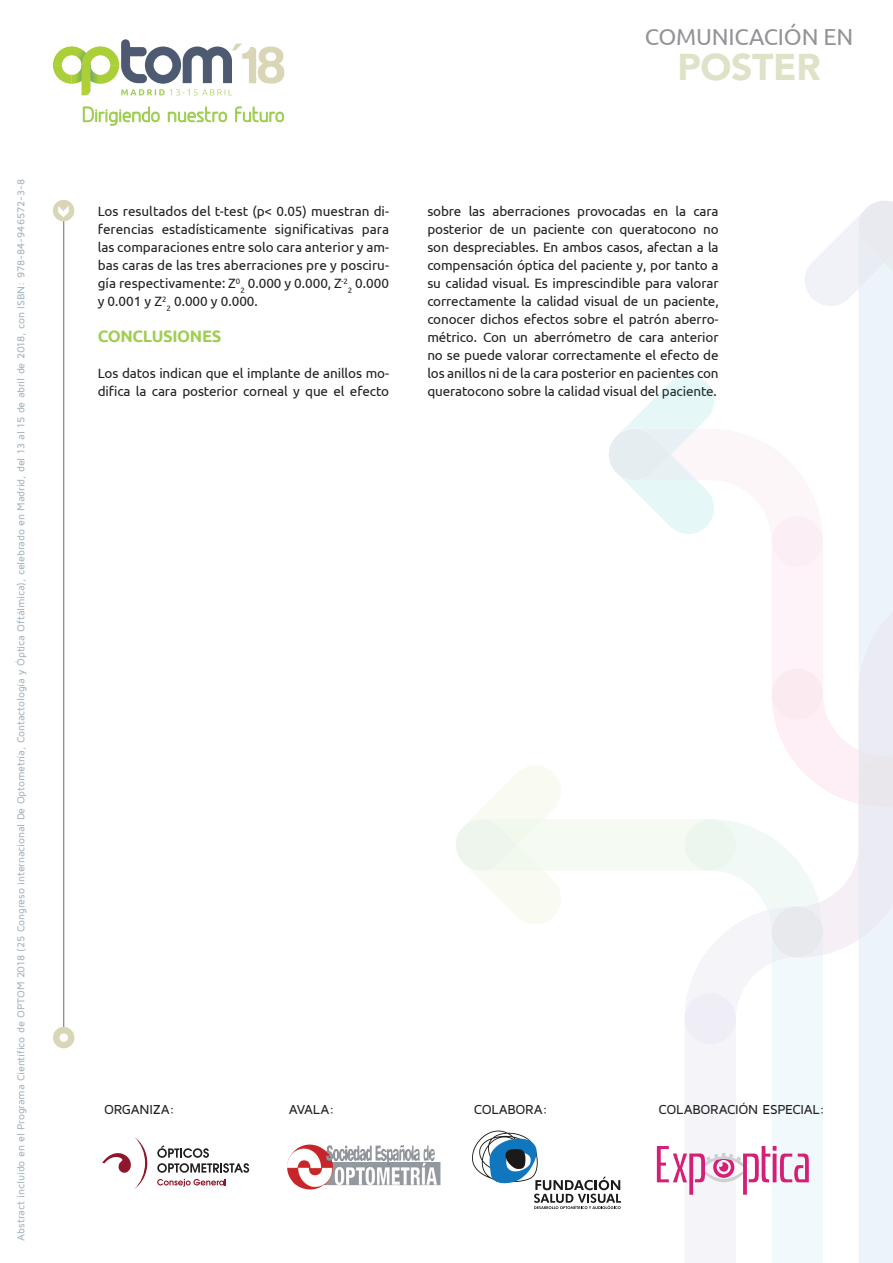
<style>
.page{position:relative;width:893px;height:1263px;background:#fff}
.page>*{position:absolute;margin:0;border:0;box-sizing:border-box;transform-origin:0 0}
.t1{font:900 37.2px "Avenir";color:#dfe2c7}
.t2{font:23.1px "Ubuntu";letter-spacing:-.01em;color:#929497}
.t3{font:19.65px "Greyscale Basic";color:#a0ce53}
.t4{font:700 16.5px "Ubuntu";letter-spacing:-.02em;color:#a0ce53}
.t5{font:13.5px/18px "Ubuntu";letter-spacing:-.01em;color:#231f20;text-align:justify}
.t6{font:500 13.5px "Maven Pro";letter-spacing:-.025em;color:#231f20}
.t7{font:500 10.5px "Maven Pro";letter-spacing:-.015em;color:#a5b4be}
</style>
<div class="page">
<hr style="left:63px;top:209px;width:1px;height:828px;background:#69696c">
<div style="left:53px;top:200px;width:21px;height:21px;background:#d9d6b7;border-radius:50%"></div>
<svg style="left:58px;top:206px;width:11px;height:11px"></svg>
<div style="left:53px;top:1027px;width:21px;height:21px;background:#d9d6b7;border-radius:50%"></div>
<div style="left:60px;top:1033px;width:8px;height:9px;background:#fff;border-radius:50%"></div>
<svg style="left:53px;top:39px;width:231px;height:56px"></svg>
<svg style="left:83px;top:106px;width:77px;height:20px"></svg>
<svg style="left:168px;top:106px;width:59px;height:16px"></svg>
<svg style="left:235px;top:106px;width:49px;height:16px"></svg>
<svg style="left:157px;top:1145px;width:92px;height:28px"></svg>
<svg style="left:157px;top:1179px;width:69px;height:8px"></svg>
<svg style="left:102px;top:1137px;width:45px;height:52px"></svg>
<img style="left:287px;top:1144px;width:153px;height:46px">
<svg style="left:456px;top:201px;width:437px;height:1062px"></svg>
<p class="t7" style="left:14px;top:1240px;width:1063px;rotate:-90deg">ABSTRACT INCLUIDO EN EL PROGRAMA CIENTÍFICO DE OPTOM 2018 (25 CONGRESO INTERNACIONAL DE OPTOMETRÍA, CONTACTOLOGÍA Y ÓPTICA OFTÁLMICA), CELEBRADO EN MADRID, DEL 13 AL 15 DE ABRIL DE 2018, CON ISBN: 978-84-946572-3-8</p>
<h3 class="t3" style="left:82px;top:103px;width:204px">Dirigiendo nuestro futuro</h3>
<p class="t5" style="left:98px;top:202px;width:293px">Los resultados del t-test (p&lt; 0.05) muestran di&shy;ferencias estadísticamente significativas para las comparaciones entre solo cara anterior y am&shy;bas caras de las tres aberraciones pre y posciru&shy;gía respectivamente: Z<sup>0</sup><sub>2</sub> 0.000 y 0.000, Z<sup>-2</sup><sub>2</sub> 0.000 y 0.001 y Z<sup>2</sup><sub>2</sub> 0.000 y 0.000.</p>
<p class="t4" style="left:98px;top:326px;width:125px">CONCLUSIONES</p>
<p class="t5" style="left:98px;top:364px;width:293px">Los datos indican que el implante de anillos mo&shy;difica la cara posterior corneal y que el efecto</p>
<h2 class="t2" style="left:645px;top:22px;width:193px">COMUNICACIón en</h2>
<h1 class="t1" style="left:677px;top:35px;width:77px">POSTER</h1>
<p class="t5" style="left:427px;top:202px;width:293px">sobre las aberraciones provocadas en la cara posterior de un paciente con queratocono no son despreciables. En ambos casos, afectan a la compensación óptica del paciente y, por tanto a su calidad visual. Es imprescindible para valorar correctamente la calidad visual de un paciente, conocer dichos efectos sobre el patrón aberro&shy;métrico. Con un aberrómetro de cara anterior no se puede valorar correctamente el efecto de los anillos ni de la cara posterior en pacientes con queratocono sobre la calidad visual del paciente.</p>
<p class="t6" style="left:104px;top:1101px;width:72px">ORGANIZA:</p>
<p class="t6" style="left:289px;top:1101px;width:47px">AVALA:</p>
<p class="t6" style="left:474px;top:1101px;width:76px">COLABORA:</p>
<p class="t6" style="left:659px;top:1101px;width:10px">COLABORACIÓN</p>
<p class="t6" style="left:762px;top:1101px;width:38px">ESPECIAL</p>
<p class="t6" style="left:819px;top:1101px;width:7px">:</p>
</div>
